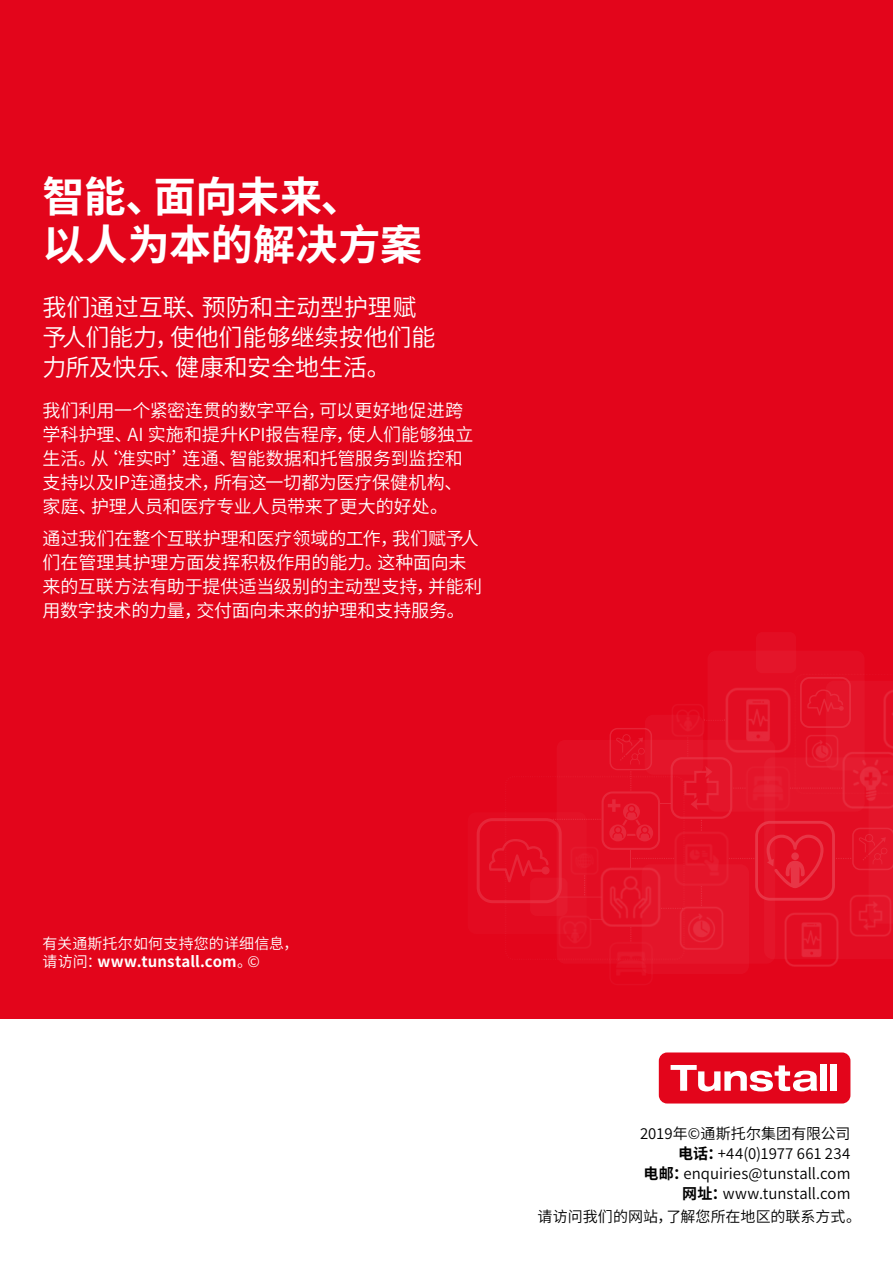
<style>
.page{position:relative;width:893px;height:1263px;background:#fff}
.page>*{position:absolute;margin:0;border:0;box-sizing:border-box;transform-origin:0 0}
.H2__white_bold{font:700 42px/48px "Source Han Sans CN";color:#fff}
.Intro{font:24px/30px "Source Han Sans CN";letter-spacing:-.005em;color:#fff}
.Body{font:18px/24px "Source Han Sans CN";letter-spacing:-.005em;color:#fff}
.Body_small{font:15px "Source Han Sans CN";letter-spacing:.005em;color:#000}
.Body_small-2{font:15px/18px "Source Han Sans CN";letter-spacing:.015em;color:#fff}
.s1{font-weight:700}
</style>
<div class="page">
<div style="left:0;top:0;width:893px;height:1018px;background:#e3051b"></div>
<div style="left:468px;top:812px;width:119px;height:122px;background:#e30a20;border-radius:9px"></div>
<div style="left:707px;top:651px;width:158px;height:160px;background:#e30d23;border-radius:9px"></div>
<div style="left:642px;top:864px;width:107px;height:110px;background:#e30d23;border-radius:9px"></div>
<div style="left:756px;top:632px;width:40px;height:41px;background:#e4152a;border-radius:6px"></div>
<img style="left:609px;top:960px;width:44px;height:15px">
<img style="left:785px;top:960px;width:53px;height:7px">
<svg style="left:477px;top:677px;width:416px;height:283px"></svg>
<img style="left:558px;top:834px;width:53px;height:53px">
<img style="left:892px;top:893px;width:1px;height:59px">
<img style="left:870px;top:677px;width:23px;height:62px">
<img style="left:830px;top:739px;width:63px;height:82px">
<div style="left:659px;top:1052px;width:191px;height:51px;background:#e3051b;border-radius:8px"></div>
<svg style="left:671px;top:1065px;width:146px;height:26px"></svg>
<div style="left:820px;top:1064px;width:7px;height:27px;background:#fff"></div>
<div style="left:831px;top:1064px;width:6px;height:27px;background:#fff"></div>
<p class="H2__white_bold" style="left:43px;top:174px;width:381px">智能、面向未来、<br>以人为本的解决方案</p>
<p class="Intro" style="left:43px;top:292px;width:394px">我们通过互联、预防和主动型护理赋予人们能力，使他们能够继续按他们能力所及快乐、健康和安全地生活。</p>
<p class="Body" style="left:43px;top:398px;width:432px">我们利用一个紧密连贯的数字平台，可以更好地促进跨学科护理、AI 实施和提升KPI报告程序，使人们能够独立生活。从‘准实时’连通、智能数据和托管服务到监控和支持以及IP连通技术，所有这一切都为医疗保健机构、家庭、护理人员和医疗专业人员带来了更大的好处。</p>
<p class="Body" style="left:43px;top:527px;width:441px">通过我们在整个互联护理和医疗领域的工作，我们赋予人们在管理其护理方面发挥积极作用的能力。这种面向未来的互联方法有助于提供适当级别的主动型支持，并能利用数字技术的力量，交付面向未来的护理和支持服务。</p>
<p class="Body_small-2" style="left:43px;top:935px;width:257px">有关通斯托尔如何支持您的详细信息，请访问：<span class="s1">www.tunstall.com</span>。©</p>
<p class="Body_small" style="left:640px;top:1125px;width:212px">2019年©通斯托尔集团有限公司</p>
<p class="Body_small" style="left:678px;top:1145px;width:174px"><span class="s1">电话：</span>+44(0)1977 661 234</p>
<p class="Body_small" style="left:643px;top:1165px;width:208px"><span class="s1">电邮：</span>enquiries@tunstall.com</p>
<p class="Body_small" style="left:682px;top:1185px;width:170px"><span class="s1">网址：</span>www.tunstall.com</p>
<p class="Body_small" style="left:538px;top:1207px;width:325px">请访问我们的网站，了解您所在地区的联系方式。</p>
</div>
